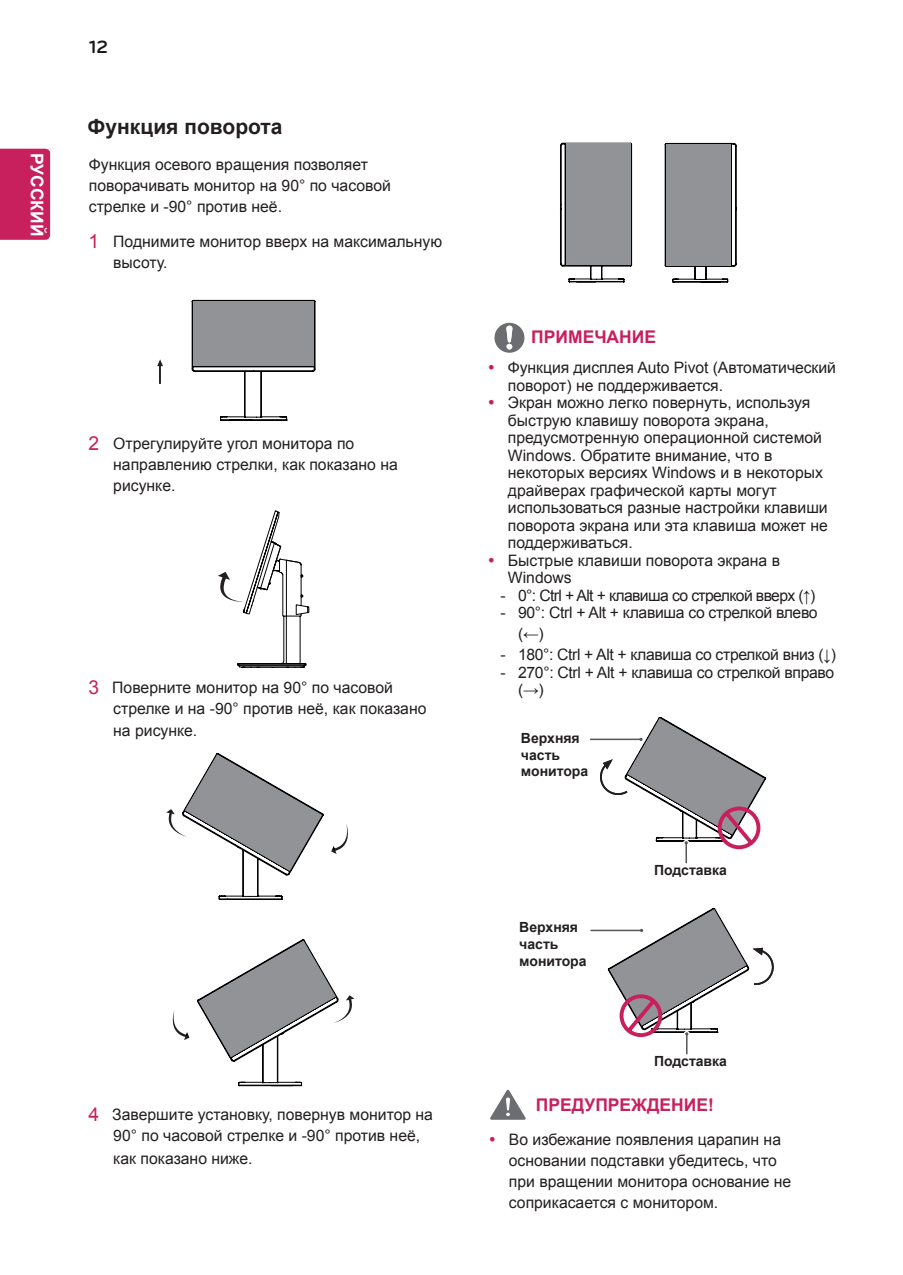
<style>
.page{position:relative;width:903px;height:1275px;background:#fff}
.page>*{position:absolute;margin:0;border:0;box-sizing:border-box;transform-origin:0 0}
.Title-3{font:700 21px "Arial";color:#231f20}
.t1{font:700 21px "Bryant LG";color:#fff}
.t2{font:700 18.38px "Bryant LG";color:#1a161a}
.Title-warning{font:700 17.5px "Arial";color:#c8205d}
.Title-note{font:700 17.5px "Arial";color:#c8205d}
.t3{font:700 17.5px "Arial";color:#fff}
.Body-Bullet{font:15.75px/17.5px "Arial";color:#231f20}
._1-Body{font:15.75px/21px "Arial";color:#231f20}
.Body-Bullet_copy{font:15.75px/21px "Arial";letter-spacing:-.02em;color:#231f20}
.Body{font:15.75px/21px "Arial";color:#231f20}
.Body-Bullet_copy-2{font:15.75px "Arial";letter-spacing:-.04em;color:#231f20}
.Body_bold-8pt{font:700 14px/16.8px "Arial";color:#231f20}
.s1{font-size:19.25px;color:#c8205d}
</style>
<div class="page">
<div style="left:0;top:149px;width:50px;height:91px;background:#c8205d"></div>
<svg style="left:166px;top:753px;width:182px;height:147px"></svg>
<svg style="left:172px;top:939px;width:183px;height:147px"></svg>
<svg style="left:560px;top:143px;width:72px;height:139px"></svg>
<div style="left:566px;top:144px;width:64px;height:121px;background:#919396"></div>
<svg style="left:665px;top:143px;width:71px;height:139px"></svg>
<div style="left:666px;top:144px;width:65px;height:121px;background:#919396"></div>
<svg style="left:157px;top:359px;width:6px;height:25px"></svg>
<svg style="left:192px;top:300px;width:123px;height:121px"></svg>
<div style="left:193px;top:302px;width:121px;height:64px;background:#919396"></div>
<svg style="left:218px;top:510px;width:91px;height:157px"></svg>
<hr style="left:590px;top:739px;width:50px;height:1px;background:#57585a">
<hr style="left:685px;top:843px;width:2px;height:20px;background:#57585a">
<svg style="left:597px;top:717px;width:169px;height:134px"></svg>
<hr style="left:591px;top:930px;width:50px;height:1px;background:#57585a">
<svg style="left:608px;top:908px;width:166px;height:146px"></svg>
<svg style="left:494px;top:323px;width:30px;height:30px"></svg>
<svg style="left:490px;top:1090px;width:36px;height:30px"></svg>
<p class="t3" style="left:49px;top:153px;width:85px;rotate:90deg">РУССКИЙ</p>
<h1 class="t1" style="left:48px;top:173px;width:44px;rotate:90deg">RUS</h1>
<p class="t2" style="left:89px;top:36px;width:20px">12</p>
<p class="Title-3" style="left:88px;top:112px;width:196px">Функция поворота</p>
<p class="Body" style="left:89px;top:154px;width:304px">Функция осевого вращения позволяет поворачивать монитор на 90° по часовой стрелке и -90° против неё.</p>
<p class="_1-Body" style="left:113px;top:231px;width:330px;text-indent:-25px"><span class="s1">1</span> Поднимите монитор вверх на максимальную высоту.</p>
<p class="_1-Body" style="left:113px;top:433px;width:286px;text-indent:-25px"><span class="s1">2</span> Отрегулируйте угол монитора по направлению стрелки, как показано на рисунке.</p>
<p class="_1-Body" style="left:113px;top:677px;width:315px;text-indent:-25px"><span class="s1">3</span> Поверните монитор на 90° по часовой стрелке и на -90° против неё, как показано</p>
<p class="_1-Body" style="left:113px;top:721px;width:86px">на рисунке.</p>
<p class="_1-Body" style="left:113px;top:1104px;width:321px;text-indent:-25px"><span class="s1">4</span> Завершите установку, повернув монитор на<br>90° по часовой стрелке и -90° против неё,</p>
<p class="_1-Body" style="left:113px;top:1148px;width:141px">как показано ниже.</p>
<p class="Title-note" style="left:531px;top:325px;width:126px">ПРИМЕЧАНИЕ</p>
<p class="Body-Bullet" style="left:508px;top:359px;width:330px">Функция дисплея Auto Pivot (Автоматический поворот) не поддерживается.</p>
<p class="Body-Bullet" style="left:508px;top:394px;width:322px">Экран можно легко повернуть, используя быструю клавишу поворота экрана, предусмотренную операционной системой Windows. Обратите внимание, что в некоторых версиях Windows и в некоторых драйверах графической карты могут использоваться разные настройки клавиши поворота экрана или эта клавиша может не поддерживаться.</p>
<p class="Body-Bullet" style="left:508px;top:551px;width:274px">Быстрые клавиши поворота экрана в<br>Windows</p>
<p class="Body-Bullet_copy-2" style="left:500px;top:585px;width:316px">- 0°: Ctrl + Alt + клавиша со стрелкой вверх (↑)</p>
<p class="Body-Bullet_copy" style="left:518px;top:602px;width:301px;text-indent:-18px">- 90°: Ctrl + Alt + клавиша со стрелкой влево (←)</p>
<p class="Body-Bullet_copy" style="left:500px;top:644px;width:337px">- 180°: Ctrl + Alt + клавиша со стрелкой вниз (↓)</p>
<p class="Body-Bullet_copy" style="left:518px;top:663px;width:318px;line-height:17.5px;text-indent:-18px">- 270°: Ctrl + Alt + клавиша со стрелкой вправо (→)</p>
<p class="Body_bold-8pt" style="left:521px;top:730px;width:69px">Верхняя часть монитора</p>
<p class="Body_bold-8pt" style="left:519px;top:919px;width:69px">Верхняя часть монитора</p>
<p class="Body_bold-8pt" style="left:654px;top:862px;width:74px">Подставка</p>
<p class="Body_bold-8pt" style="left:654px;top:1053px;width:74px">Подставка</p>
<p class="Title-warning" style="left:536px;top:1093px;width:180px">ПРЕДУПРЕЖДЕНИЕ!</p>
<p class="Body-Bullet" style="left:509px;top:1129px;width:284px;line-height:21px">Во избежание появления царапин на основании подставки убедитесь, что при вращении монитора основание не соприкасается с монитором.</p>
</div>
